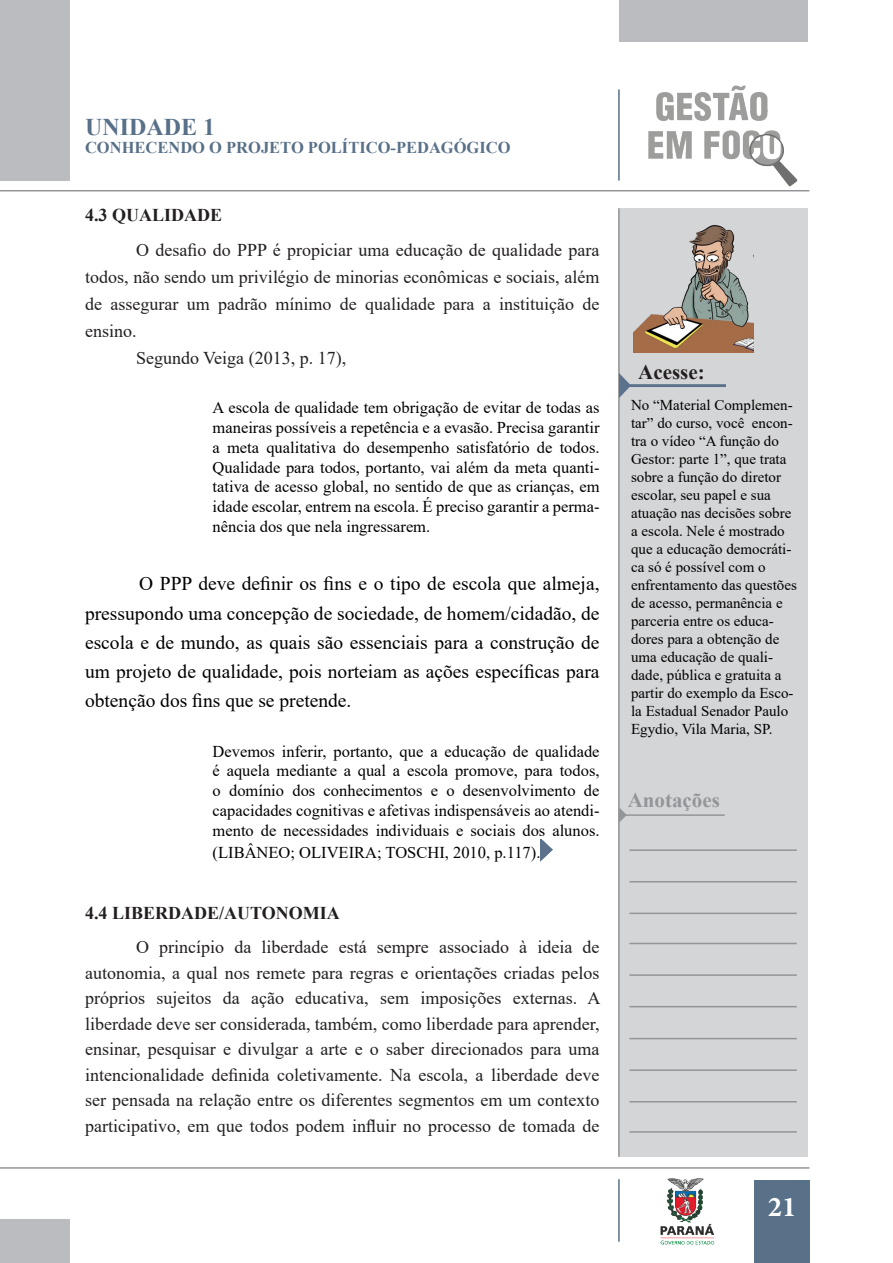
<style>
.page{position:relative;width:893px;height:1263px;background:#fff}
.page>*{position:absolute;margin:0;border:0;box-sizing:border-box;transform-origin:0 0}
.t1{font:700 28.5px "Minion Pro";color:#fff}
.t2{font:700 24px "Times New Roman";color:#587088}
.t3{font:700 21px "Times New Roman";color:#939598}
.t4{font:700 21px "Times New Roman";color:#231f20}
.t5{font:19.5px/29.2px "Times New Roman";color:#000;text-align:justify}
.t6{font:18px/25.5px "Times New Roman";color:#231f20;text-align:justify}
.Subtítulo{font:700 18px "Times New Roman";color:#231f20}
.t7{font:16.5px/19.8px "Times New Roman";color:#000;text-align:justify}
.t8{font:700 16.5px "Times New Roman";color:#587088}
.t9{font:15px/18px "Times New Roman";color:#000}
</style>
<div class="page">
<div style="left:0;top:0;width:69px;height:181px;background:#bbbcbf"></div>
<hr style="left:0;top:190px;width:809px;height:1px;background:#939598">
<hr style="left:618px;top:89px;width:2px;height:92px;background:#587088">
<img style="left:648px;top:85px;width:150px;height:102px">
<div style="left:619px;top:0;width:189px;height:41px;background:#bbbcbf"></div>
<div style="left:0;top:1219px;width:69px;height:44px;background:#bbbcbf"></div>
<hr style="left:0;top:1167px;width:809px;height:2px;background:#939598">
<div style="left:754px;top:1180px;width:55px;height:83px;background:#587088"></div>
<hr style="left:618px;top:1179px;width:2px;height:63px;background:#587088">
<img style="left:660px;top:1178px;width:54px;height:67px">
<div style="left:618px;top:208px;width:190px;height:949px;background:#d4d5d7"></div>
<hr style="left:618px;top:208px;width:2px;height:949px;background:#939598">
<img style="left:619px;top:373px;width:106px;height:24px">
<hr style="left:629px;top:849px;width:168px;height:2px;background:#939598">
<hr style="left:629px;top:943px;width:168px;height:1px;background:#939598">
<hr style="left:629px;top:881px;width:168px;height:1px;background:#939598">
<hr style="left:629px;top:974px;width:168px;height:2px;background:#939598">
<hr style="left:629px;top:912px;width:168px;height:2px;background:#939598">
<hr style="left:629px;top:1006px;width:168px;height:1px;background:#939598">
<svg style="left:618px;top:805px;width:8px;height:18px"></svg>
<hr style="left:619px;top:814px;width:106px;height:2px;background:#939598">
<hr style="left:629px;top:1038px;width:168px;height:1px;background:#939598">
<hr style="left:629px;top:1131px;width:168px;height:2px;background:#939598">
<hr style="left:629px;top:1069px;width:168px;height:2px;background:#939598">
<hr style="left:629px;top:1101px;width:168px;height:1px;background:#939598">
<img style="left:540px;top:839px;width:12px;height:23px">
<img style="left:634px;top:225px;width:119px;height:128px">
<h2 class="t2" style="left:85px;top:110px;width:131px">UNIDADE 1</h2>
<p class="t8" style="left:85px;top:136px;width:427px">CONHECENDO O PROJETO POLÍTICO-PEDAGÓGICO</p>
<p class="Subtítulo" style="left:85px;top:202px;width:138px">4.3 QUALIDADE</p>
<p class="t6" style="left:85px;top:236px;width:516px;line-height:27px;text-indent:51px">O desafio do PPP é propiciar uma educação de qualidade para todos, não sendo um privilégio de minorias econômicas e sociais, além de assegurar um padrão mínimo de qualidade para a instituição de ensino.</p>
<p class="t6" style="left:136px;top:345px;width:212px">Segundo Veiga (2013, p. 17),</p>
<p class="t7" style="left:213px;top:397px;width:388px">A escola de qualidade tem obrigação de evitar de todas as maneiras possíveis a repetência e a evasão. Precisa garantir a meta qualitativa do desempenho satisfatório de todos.<br>Qualidade para todos, portanto, vai além da meta quanti&shy;tativa de acesso global, no sentido de que as crianças, em idade escolar, entrem na escola. É preciso garantir a perma&shy;nência dos que nela ingressarem.</p>
<p class="t5" style="left:85px;top:569px;width:516px;text-indent:54px">O PPP deve definir os fins e o tipo de escola que almeja, pressupondo uma concepção de sociedade, de homem/cidadão, de escola e de mundo, as quais são essenciais para a construção de um projeto de qualidade, pois norteiam as ações específicas para obtenção dos fins que se pretende.</p>
<p class="t7" style="left:213px;top:740px;width:388px">Devemos inferir, portanto, que a educação de qualidade é aquela mediante a qual a escola promove, para todos, o domínio dos conhecimentos e o desenvolvimento de capacidades cognitivas e afetivas indispensáveis ao atendi&shy;mento de necessidades individuais e sociais dos alunos.</p>
<p class="t7" style="left:213px;top:842px;width:329px">(LIBÂNEO; OLIVEIRA; TOSCHI, 2010, p.117).</p>
<p class="Subtítulo" style="left:85px;top:900px;width:256px">4.4 LIBERDADE/AUTONOMIA</p>
<p class="t6" style="left:85px;top:934px;width:517px;text-indent:51px">O princípio da liberdade está sempre associado à ideia de autonomia, a qual nos remete para regras e orientações criadas pelos próprios sujeitos da ação educativa, sem imposições externas. A liberdade deve ser considerada, também, como liberdade para aprender, ensinar, pesquisar e divulgar a arte e o saber direcionados para uma intencionalidade definida coletivamente. Na escola, a liberdade deve ser pensada na relação entre os diferentes segmentos em um contexto participativo, em que todos podem influir no processo de tomada de</p>
<p class="t4" style="left:638px;top:356px;width:68px">Acesse:</p>
<p class="t9" style="left:631px;top:396px;width:167px">No “Material Complemen&shy;tar” do curso, você encon&shy;tra o vídeo “A função do<br>Gestor: parte 1”, que trata sobre a função do diretor escolar, seu papel e sua atuação nas decisões sobre a escola. Nele é mostrado que a educação democráti&shy;ca só é possível com o enfrentamento das questões de acesso, permanência e parceria entre os educa&shy;dores para a obtenção de uma educação de quali&shy;dade, pública e gratuita a partir do exemplo da Esco&shy;la Estadual Senador Paulo<br>Egydio, Vila Maria, SP.</p>
<p class="t3" style="left:628px;top:784px;width:94px">Anotações</p>
<h1 class="t1" style="left:768px;top:1187px;width:30px">21</h1>
</div>
